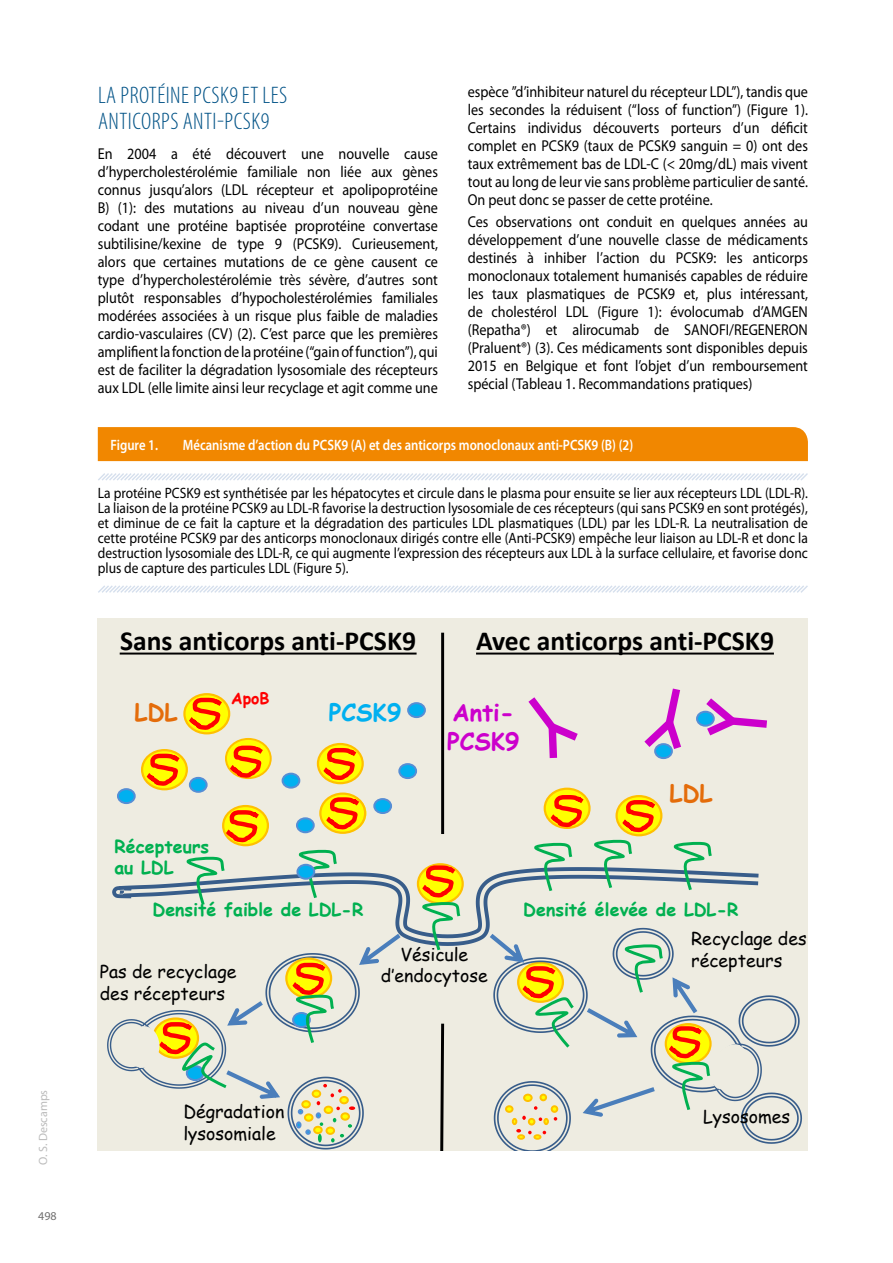
<style>
.page{position:relative;width:893px;height:1263px;background:#fff}
.page>*{position:absolute;margin:0;border:0;box-sizing:border-box;transform-origin:0 0}
.t1{font:700 27.6px "Calibri";color:#000}
.t2{font:300 condensed 24px/25.5px "Myriad Pro";letter-spacing:.02em;color:#005286}
.t3{font:700 23.7px/28.7px "Comic Sans MS";color:#c0c}
.t4{font:700 23.7px "Comic Sans MS";color:#e46c0a}
.t5{font:700 23.7px "Comic Sans MS";color:#00b0f0}
.t6{font:17.7px/21.8px "Comic Sans MS";color:#000}
.t7{font:700 17.7px/21.6px "Comic Sans MS";color:#00b050}
.t8{font:15.75px/18px "Myriad Pro";color:#000;text-align:justify;scale:.9 1}
.t9{font:700 15.75px "Comic Sans MS";color:#f00}
.t10{font:15px/15px "Myriad Pro";color:#000;text-align:justify;scale:.9 1}
.t11{font:600 15px "Myriad Pro";color:#fff;scale:.85 1}
.t12{font:12px "Myriad Pro";color:#bcbcbc}
.t13{font:12px "Myriad Pro";color:#706f6f}
</style>
<div class="page">
<svg style="left:98px;top:473px;width:710px;height:8px"></svg>
<svg style="left:98px;top:585px;width:710px;height:8px"></svg>
<div style="left:98px;top:618px;width:710px;height:533px;background:#eeece1"></div>
<svg style="left:112px;top:868px;width:647px;height:78px"></svg>
<hr style="left:441px;top:633px;width:3px;height:201px;background:#000">
<svg style="left:440px;top:1023px;width:5px;height:128px"></svg>
<svg style="left:698px;top:698px;width:69px;height:38px"></svg>
<div style="left:697px;top:712px;width:17px;height:14px;background:#00b0f0;border-radius:50%"></div>
<div style="left:696px;top:711px;width:19px;height:16px;border:2px solid #558ed5;border-radius:50%"></div>
<div style="left:615px;top:795px;width:47px;height:41px;border:2px solid #ffc000;border-radius:50%"></div>
<svg style="left:545px;top:789px;width:44px;height:39px"></svg>
<div style="left:544px;top:788px;width:47px;height:41px;border:2px solid #ffc000;border-radius:50%"></div>
<div style="left:317px;top:743px;width:47px;height:41px;border:2px solid #ffc000;border-radius:50%"></div>
<svg style="left:226px;top:739px;width:45px;height:39px"></svg>
<div style="left:225px;top:738px;width:47px;height:41px;border:2px solid #ffc000;border-radius:50%"></div>
<div style="left:141px;top:749px;width:47px;height:41px;border:2px solid #ffc000;border-radius:50%"></div>
<svg style="left:223px;top:806px;width:45px;height:39px"></svg>
<div style="left:222px;top:805px;width:47px;height:41px;border:2px solid #ffc000;border-radius:50%"></div>
<div style="left:322px;top:794px;width:44px;height:39px;background:#fdd20e;border-radius:50%"></div>
<div style="left:408px;top:703px;width:17px;height:14px;background:#00b0f0;border-radius:50%"></div>
<div style="left:407px;top:702px;width:19px;height:16px;border:2px solid #558ed5;border-radius:50%"></div>
<div style="left:374px;top:799px;width:17px;height:14px;background:#00b0f0;border-radius:50%"></div>
<div style="left:373px;top:798px;width:19px;height:16px;border:2px solid #558ed5;border-radius:50%"></div>
<div style="left:283px;top:774px;width:16px;height:14px;background:#00b0f0;border-radius:50%"></div>
<div style="left:282px;top:773px;width:18px;height:16px;border:2px solid #558ed5;border-radius:50%"></div>
<div style="left:190px;top:778px;width:17px;height:14px;background:#00b0f0;border-radius:50%"></div>
<div style="left:189px;top:777px;width:19px;height:16px;border:2px solid #558ed5;border-radius:50%"></div>
<div style="left:118px;top:789px;width:17px;height:14px;background:#00b0f0;border-radius:50%"></div>
<div style="left:117px;top:788px;width:19px;height:16px;border:2px solid #558ed5;border-radius:50%"></div>
<div style="left:297px;top:818px;width:17px;height:14px;background:#00b0f0;border-radius:50%"></div>
<div style="left:296px;top:817px;width:19px;height:16px;border:2px solid #558ed5;border-radius:50%"></div>
<svg style="left:318px;top:745px;width:43px;height:39px;background:#fcb31e"></svg>
<svg style="left:225px;top:743px;width:43px;height:37px;background:#fcb122"></svg>
<svg style="left:142px;top:751px;width:43px;height:39px;background:#fcb31e"></svg>
<div style="left:319px;top:792px;width:47px;height:42px;border:2px solid #ffc000;border-radius:50%"></div>
<svg style="left:321px;top:794px;width:43px;height:39px"></svg>
<svg style="left:222px;top:807px;width:42px;height:39px;background:#fcb11f"></svg>
<div style="left:417px;top:863px;width:47px;height:41px;border:2px solid #ffc000;border-radius:50%"></div>
<svg style="left:671px;top:841px;width:43px;height:52px"></svg>
<svg style="left:532px;top:792px;width:128px;height:102px"></svg>
<svg style="left:417px;top:863px;width:45px;height:88px"></svg>
<svg style="left:297px;top:849px;width:42px;height:52px"></svg>
<svg style="left:107px;top:934px;width:294px;height:215px"></svg>
<svg style="left:490px;top:928px;width:312px;height:223px"></svg>
<svg style="left:528px;top:697px;width:50px;height:62px"></svg>
<div style="left:399px;top:764px;width:17px;height:14px;background:#00b0f0;border-radius:50%"></div>
<div style="left:398px;top:763px;width:19px;height:16px;border:2px solid #558ed5;border-radius:50%"></div>
<div style="left:183px;top:693px;width:47px;height:41px;border:2px solid #ffc000;border-radius:50%"></div>
<svg style="left:184px;top:695px;width:43px;height:39px;background:#fcb31f"></svg>
<div style="left:297px;top:865px;width:17px;height:14px;background:#00b0f0;border-radius:50%"></div>
<div style="left:296px;top:864px;width:19px;height:16px;border:2px solid #558ed5;border-radius:50%"></div>
<svg style="left:644px;top:688px;width:37px;height:69px"></svg>
<div style="left:655px;top:744px;width:17px;height:14px;background:#00b0f0;border-radius:50%"></div>
<div style="left:654px;top:743px;width:19px;height:16px;border:2px solid #558ed5;border-radius:50%"></div>
<svg style="left:184px;top:856px;width:43px;height:52px"></svg>
<svg style="left:120px;top:652px;width:297px;height:2px"></svg>
<svg style="left:476px;top:652px;width:298px;height:2px"></svg>
<div style="left:98px;top:427px;width:710px;height:34px;background:#f18700"></div>
<p class="t12" style="left:36px;top:1165px;width:77px;rotate:-90deg">O. S. Descamps</p>
<p class="t13" style="left:38px;top:1209px;width:20px">498</p>
<h2 class="t2" style="left:98px;top:82px;width:191px">LA PROTÉINE PCSK9 ET LES<br>ANTICORPS ANTI-PCSK9</h2>
<p class="t8" style="left:98px;top:145px;width:379px">En 2004 a été découvert une nouvelle cause d’hypercholestérolémie familiale non liée aux gènes connus jusqu’alors (LDL récepteur et apolipoprotéine B) (1): des mutations au niveau d’un nouveau gène codant une protéine baptisée proprotéine convertase subtilisine/kexine de type 9 (PCSK9). Curieusement, alors que certaines mutations de ce gène causent ce type d’hypercholestérolémie très sévère, d’autres sont plutôt responsables d’hypocholestérolémies familiales modérées associées à un risque plus faible de maladies cardio-vasculaires (CV) (2). C’est parce que les premières amplifient la fonction de la protéine (“gain of function”), qui est de faciliter la dégradation lysosomiale des récepteurs aux LDL (elle limite ainsi leur recyclage et agit comme une</p>
<p class="t8" style="left:468px;top:82px;width:380px">espèce ”d’inhibiteur naturel du récepteur LDL”), tandis que les secondes la réduisent (“loss of function”) (Figure 1).<br>Certains individus découverts porteurs d’un déficit complet en PCSK9 (taux de PCSK9 sanguin = 0) ont des taux extrêmement bas de LDL-C (&lt; 20mg/dL) mais vivent tout au long de leur vie sans problème particulier de santé.<br>On peut donc se passer de cette protéine.</p>
<p class="t8" style="left:468px;top:213px;width:379px">Ces observations ont conduit en quelques années au développement d’une nouvelle classe de médicaments destinés à inhiber l’action du PCSK9: les anticorps monoclonaux totalement humanisés capables de réduire les taux plasmatiques de PCSK9 et, plus intéressant, de cholestérol LDL (Figure 1): évolocumab d’AMGEN (Repatha®) et alirocumab de SANOFI/REGENERON (Praluent®) (3). Ces médicaments sont disponibles depuis 2015 en Belgique et font l’objet d’un remboursement spécial (Tableau 1. Recommandations pratiques)</p>
<p class="t11" style="left:111px;top:435px;width:57px">Figure 1.</p>
<p class="t11" style="left:183px;top:435px;width:531px">Mécanisme d’action du PCSK9 (A) et des anticorps monoclonaux anti-PCSK9 (B) (2)</p>
<p class="t10" style="left:98px;top:485px;width:791px">La protéine PCSK9 est synthétisée par les hépatocytes et circule dans le plasma pour ensuite se lier aux récepteurs LDL (LDL-R).<br>La liaison de la protéine PCSK9 au LDL-R favorise la destruction lysosomiale de ces récepteurs (qui sans PCSK9 en sont protégés), et diminue de ce fait la capture et la dégradation des particules LDL plasmatiques (LDL) par les LDL-R. La neutralisation de cette protéine PCSK9 par des anticorps monoclonaux dirigés contre elle (Anti-PCSK9) empêche leur liaison au LDL-R et donc la destruction lysosomiale des LDL-R, ce qui augmente l’expression des récepteurs aux LDL à la surface cellulaire, et favorise donc plus de capture des particules LDL (Figure 5).</p>
<h1 class="t1" style="left:120px;top:621px;width:298px">Sans anticorps anti-PCSK9</h1>
<h1 class="t1" style="left:476px;top:621px;width:300px">Avec anticorps anti-PCSK9</h1>
<h3 class="t4" style="left:134px;top:695px;width:45px">LDL</h3>
<p class="t9" style="left:231px;top:687px;width:40px">ApoB</p>
<h3 class="t5" style="left:329px;top:695px;width:74px">PCSK9</h3>
<h3 class="t3" style="left:447px;top:697px;width:74px">Anti-<br>PCSK9</h3>
<h3 class="t4" style="left:669px;top:776px;width:45px">LDL</h3>
<p class="t7" style="left:114px;top:835px;width:96px">Récepteurs au LDL</p>
<p class="t7" style="left:153px;top:898px;width:212px">Densité faible de LDL-R</p>
<p class="t7" style="left:523px;top:898px;width:217px">Densité élevée de LDL-R</p>
<p class="t6" style="left:100px;top:960px;width:138px">Pas de recyclage des récepteurs</p>
<p class="t6" style="left:381px;top:943px;width:108px;text-align:center">Vésicule d’endocytose</p>
<p class="t6" style="left:691px;top:927px;width:117px">Recyclage des récepteurs</p>
<p class="t6" style="left:183px;top:1100px;width:103px">Dégradation lysosomiale</p>
<p class="t6" style="left:703px;top:1105px;width:89px">Lysosomes</p>
</div>
